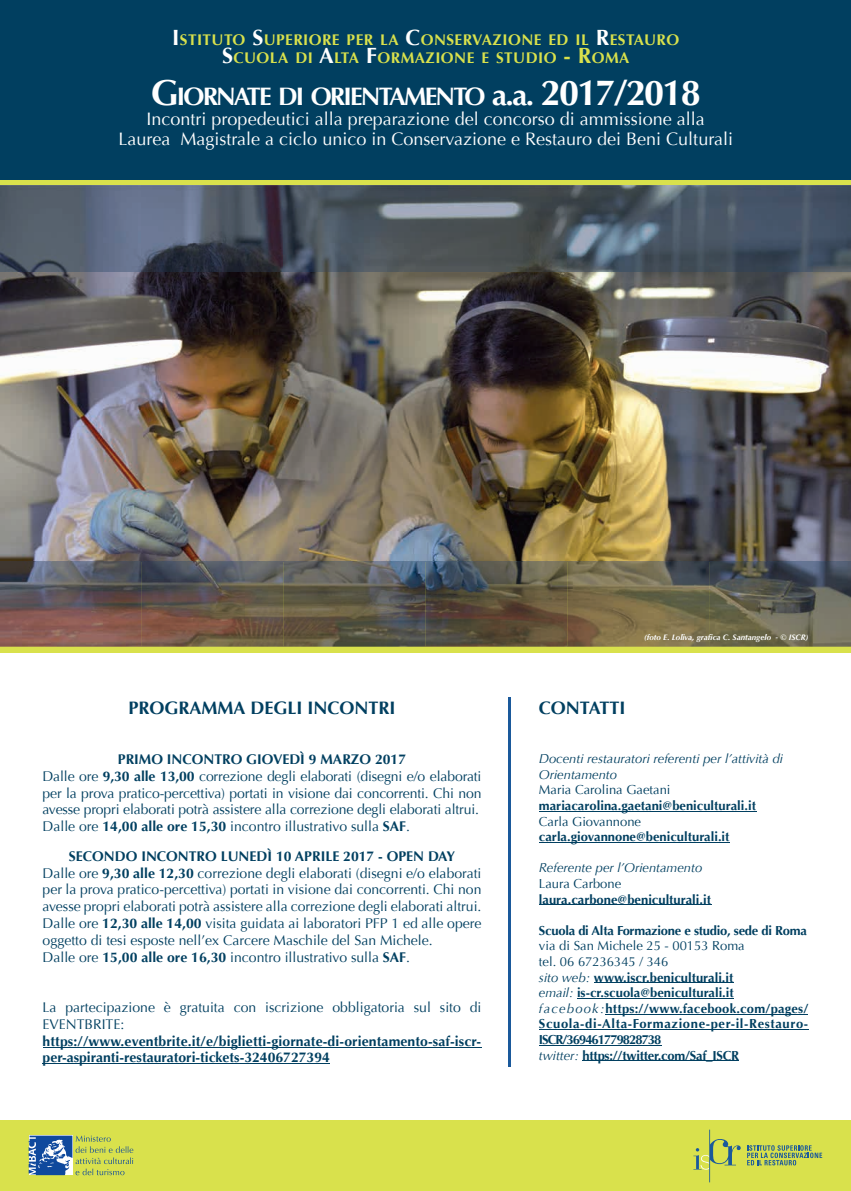
<style>
.page{position:relative;width:851px;height:1191px;background:#fff}
.page>*{position:absolute;margin:0;border:0;box-sizing:border-box;transform-origin:0 0}
.t1{font:700 25.2px "Optima";letter-spacing:-.07em;color:#fff}
.t2{font:18px/20px "Optima";color:#fff;text-align:center}
.t3{font:700 18px "Optima";color:#013f60}
.t4{font:700 18px "Optima";color:#013f60}
.t5{font:700 15.4px/18px "Optima";letter-spacing:.03em;color:#d9e14c;text-align:center}
.t6{font:14px/16.8px "Optima";color:#013f60}
.t7{font:700 14px/16.8px "Optima";letter-spacing:.01em;color:#013f60}
.t8{font:700 13px/15.6px "Optima";color:#013f60}
.t9{font:italic 13px/15.6px "Optima";color:#013f60}
.t10{font:13px "Optima";color:#013f60}
.t11{font:700 13px "Optima";letter-spacing:-.02em;color:#013f60}
.t12{font:italic 700 8px "Optima";color:#fff}
.s1{font-size:22px;color:#fff}
.s2{font-size:22px}
.s3{font-size:36px}
.s4{font-size:30px}
.s5{font-weight:700}
.s6{font-weight:400}
.s7{font-weight:400;font-style:italic}
</style>
<div class="page">
<div style="left:0;top:0;width:850px;height:186px;background:#013f60"></div>
<div style="left:0;top:180px;width:850px;height:1011px;background:#d9e14c"></div>
<img style="left:0;top:271px;width:850px;height:290px">
<div style="left:0;top:653px;width:850px;height:467px;background:#fff"></div>
<svg style="left:29px;top:1135px;width:104px;height:40px"></svg>
<svg style="left:747px;top:1145px;width:75px;height:20px"></svg>
<svg style="left:693px;top:1129px;width:47px;height:53px"></svg>
<hr style="left:43px;top:1046px;width:438px;height:1px;background:#013f60">
<hr style="left:43px;top:1063px;width:287px;height:1px;background:#013f60">
<hr style="left:509px;top:697px;width:2px;height:370px;background:#1a599b">
<hr style="left:539px;top:811px;width:217px;height:1px;background:#013f60">
<hr style="left:539px;top:842px;width:190px;height:1px;background:#013f60">
<hr style="left:539px;top:904px;width:172px;height:1px;background:#013f60">
<hr style="left:593px;top:982px;width:140px;height:1px;background:#013f60">
<hr style="left:577px;top:998px;width:156px;height:1px;background:#013f60">
<hr style="left:605px;top:1013px;width:203px;height:1px;background:#013f60">
<hr style="left:539px;top:1029px;width:269px;height:1px;background:#013f60">
<hr style="left:539px;top:1045px;width:122px;height:1px;background:#013f60">
<hr style="left:582px;top:1060px;width:157px;height:1px;background:#013f60">
<img style="left:0;top:186px;width:850px;height:85px">
<img style="left:0;top:562px;width:850px;height:84px">
<img style="left:0;top:561px;width:850px;height:1px">
<p class="t5" style="left:172px;top:31px;width:508px"><span class="s1">I</span>STITUTO <span class="s1">S</span>UPERIORE PER LA <span class="s1">C</span>ONSERVAZIONE ED IL <span class="s1">R</span>ESTAURO<br><span class="s1">S</span>CUOLA DI <span class="s1">A</span>LTA <span class="s1">F</span>ORMAZIONE E STUDIO <span class="s2">- R</span>OMA</p>
<h1 class="t1" style="left:151px;top:82px;width:551px"><span class="s3">G</span>IORNATE DI ORIENTAMENTO <span class="s4">a.a.</span> <span class="s3">2017/2018</span></h1>
<p class="t2" style="left:118px;top:109px;width:616px">Incontri propedeutici alla preparazione del concorso di ammissione alla<br>Laurea Magistrale a ciclo unico in Conservazione e Restauro dei Beni Culturali</p>
<p class="t3" style="left:128px;top:697px;width:269px">PROGRAMMA DEGLI INCONTRI</p>
<p class="t6" style="left:43px;top:751px;width:440px;text-indent:75px"><span class="s5">PRIMO INCONTRO GIOVEDÌ 9 MARZO 2017<br></span>Dalle ore <span class="s5">9,30 alle 13,00</span> correzione degli elaborati (disegni e/o elaborati per la prova pratico-percettiva) portati in visione dai concorrenti. Chi non avesse propri elaborati potrà assistere alla correzione degli elaborati altrui.<br>Dalle ore <span class="s5">14,00 alle ore 15,30</span> incontro illustrativo sulla <span class="s5">SAF</span>.</p>
<p class="t6" style="left:43px;top:847px;width:440px;text-indent:26px"><span class="s5">SECONDO INCONTRO LUNEDÌ 10 APRILE 2017 - OPEN DAY </span>Dalle ore <span class="s5">9,30 alle 12,30</span> correzione degli elaborati (disegni e/o elaborati per la prova pratico-percettiva) portati in visione dai concorrenti. Chi non avesse propri elaborati potrà assistere alla correzione degli elaborati altrui.<br>Dalle ore <span class="s5">12,30 alle 14,00</span> visita guidata ai laboratori PFP 1 ed alle opere oggetto di tesi esposte nell’ex Carcere Maschile del San Michele.<br>Dalle ore <span class="s5">15,00 alle ore 16,30</span> incontro illustrativo sulla <span class="s5">SAF</span>.</p>
<p class="t6" style="left:43px;top:999px;width:440px">La partecipazione è gratuita con iscrizione obbligatoria sul sito di<br>EVENTBRITE:</p>
<p class="t7" style="left:43px;top:1032px;width:440px">https://www.eventbrite.it/e/biglietti-giornate-di-orientamento-saf-iscr&shy;per-aspiranti-restauratori-tickets-32406727394</p>
<p class="t12" style="left:644px;top:632px;width:166px">(foto E. Loliva, grafica C. Santangelo - © ISCR)</p>
<p class="t4" style="left:539px;top:697px;width:88px">CONTATTI</p>
<p class="t9" style="left:539px;top:751px;width:245px">Docenti restauratori referenti per l’attività di<br>Orientamento</p>
<p class="t10" style="left:539px;top:782px;width:133px">Maria Carolina Gaetani</p>
<p class="t8" style="left:539px;top:798px;width:218px">mariacarolina.gaetani@beniculturali.it</p>
<p class="t10" style="left:539px;top:813px;width:104px">Carla Giovannone</p>
<p class="t8" style="left:539px;top:829px;width:192px">carla.giovannone@beniculturali.it</p>
<p class="t9" style="left:539px;top:860px;width:165px">Referente per l’Orientamento</p>
<p class="t10" style="left:539px;top:876px;width:84px">Laura Carbone</p>
<p class="t8" style="left:539px;top:891px;width:174px">laura.carbone@beniculturali.it</p>
<p class="t11" style="left:539px;top:922px;width:269px">Scuola di Alta Formazione e studio, sede di Roma</p>
<p class="t8" style="left:539px;top:938px;width:271px"><span class="s6">via di San Michele 25 - 00153 Roma<br>tel. 06 67236345 / 346<br></span><span class="s7">sito web:</span> www.iscr.beniculturali.it<br><span class="s7">email:</span> is-cr.scuola@beniculturali.it <span class="s7">facebook:</span>https://www.facebook.com/pages/ Scuola-di-Alta-Formazione-per-il-Restauro-ISCR/369461779828738<br><span class="s7">twitter:</span> https://twitter.com/Saf_ISCR</p>
</div>
